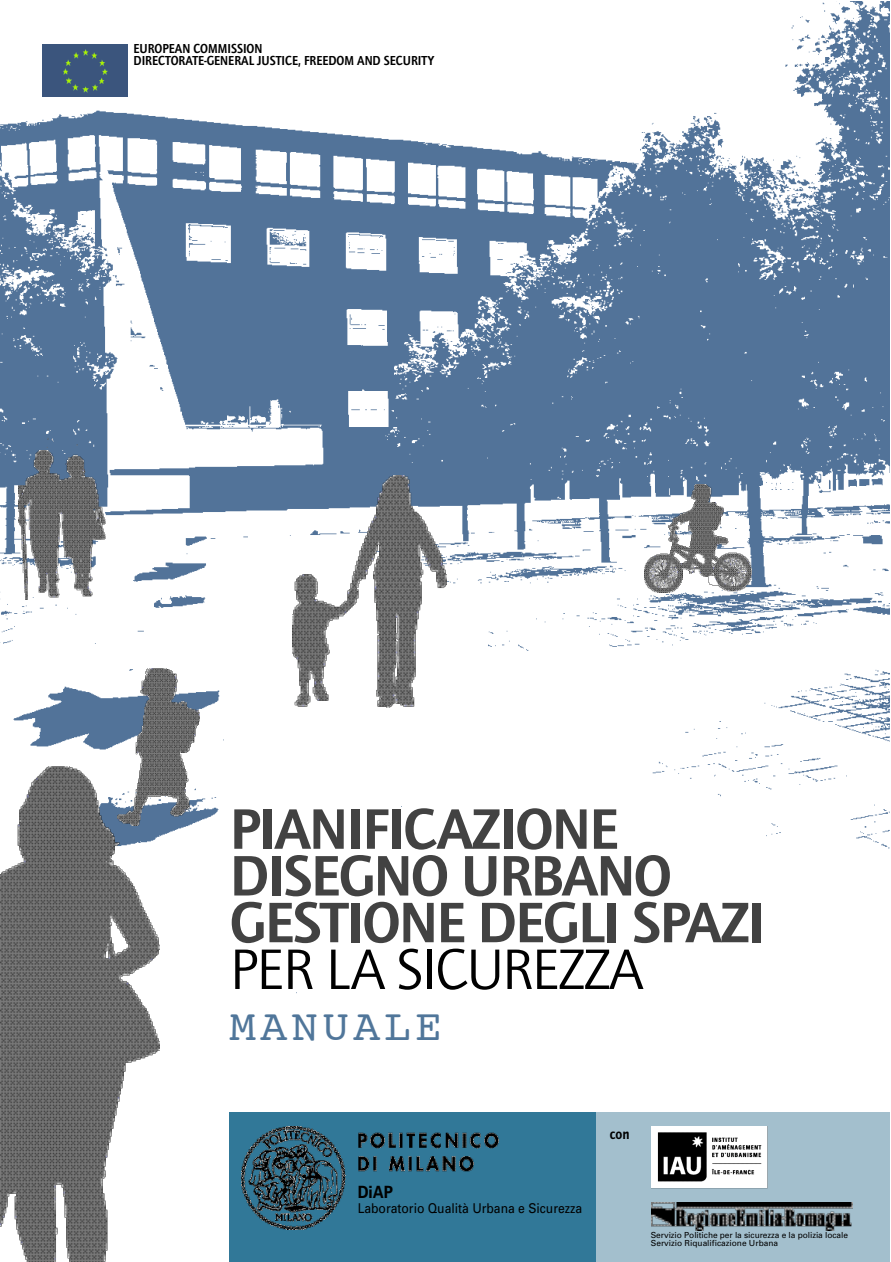
<style>
.page{position:relative;width:891px;height:1262px;background:#fff}
.page>*{position:absolute;margin:0;border:0;box-sizing:border-box;transform-origin:0 0}
.t1{font:600 58.95px/46.7px "Foundry Journal SC";letter-spacing:-.03em;color:#424242}
.t2{font:58.95px "Foundry Journal SC";letter-spacing:-.025em;color:#000}
.t3{font:44.25px "Courier";letter-spacing:.1em;color:#50769a}
.t4{font:700 16.95px "Univers";color:#000;scale:.9 1}
.t5{font:600 15px "Foundry Journal";color:#000;scale:.9 1}
.t6{font:600 13.5px/12px "Foundry Journal";color:#000;scale:.9 1}
.t7{font:13.5px "Univers";color:#000;scale:.9 1}
.t8{font:8.4px/8.6px "Univers";letter-spacing:-.005em;color:#000}
</style>
<div class="page">
<div style="left:229px;top:1112px;width:661px;height:149px;background:#317898"></div>
<div style="left:596px;top:1112px;width:294px;height:149px;background:#a3bfcd"></div>
<img style="left:241px;top:1126px;width:258px;height:103px">
<img style="left:651px;top:1202px;width:201px;height:28px">
<img style="left:651px;top:1126px;width:116px;height:63px">
<img style="left:0;top:1px;width:890px;height:1050px">
<img style="left:0;top:767px;width:159px;height:494px">
<img style="left:19px;top:450px;width:87px;height:149px">
<h3 class="t6" style="left:134px;top:43px;width:336px">EUROPEAN COMMISSION<br>DIRECTORATE-GENERAL JUSTICE, FREEDOM AND SECURITY</h3>
<h1 class="t1" style="left:230px;top:807px;width:538px">PIANIFICAZIONE<br>DISEGNO URBANO<br>GESTIONE DEGLI SPAZI</h1>
<h1 class="t2" style="left:230px;top:941px;width:415px">PER LA SICUREZZA</h1>
<h2 class="t3" style="left:230px;top:1006px;width:214px">MANUALE</h2>
<h3 class="t4" style="left:358px;top:1185px;width:41px">DiAP</h3>
<h3 class="t7" style="left:358px;top:1203px;width:251px">Laboratorio Qualità Urbana e Sicurezza</h3>
<h3 class="t5" style="left:610px;top:1127px;width:23px">con</h3>
<p class="t8" style="left:651px;top:1231px;width:199px">Servizio Politiche per la sicurezza e la polizia locale<br>Servizio Riqualificazione Urbana</p>
</div>
